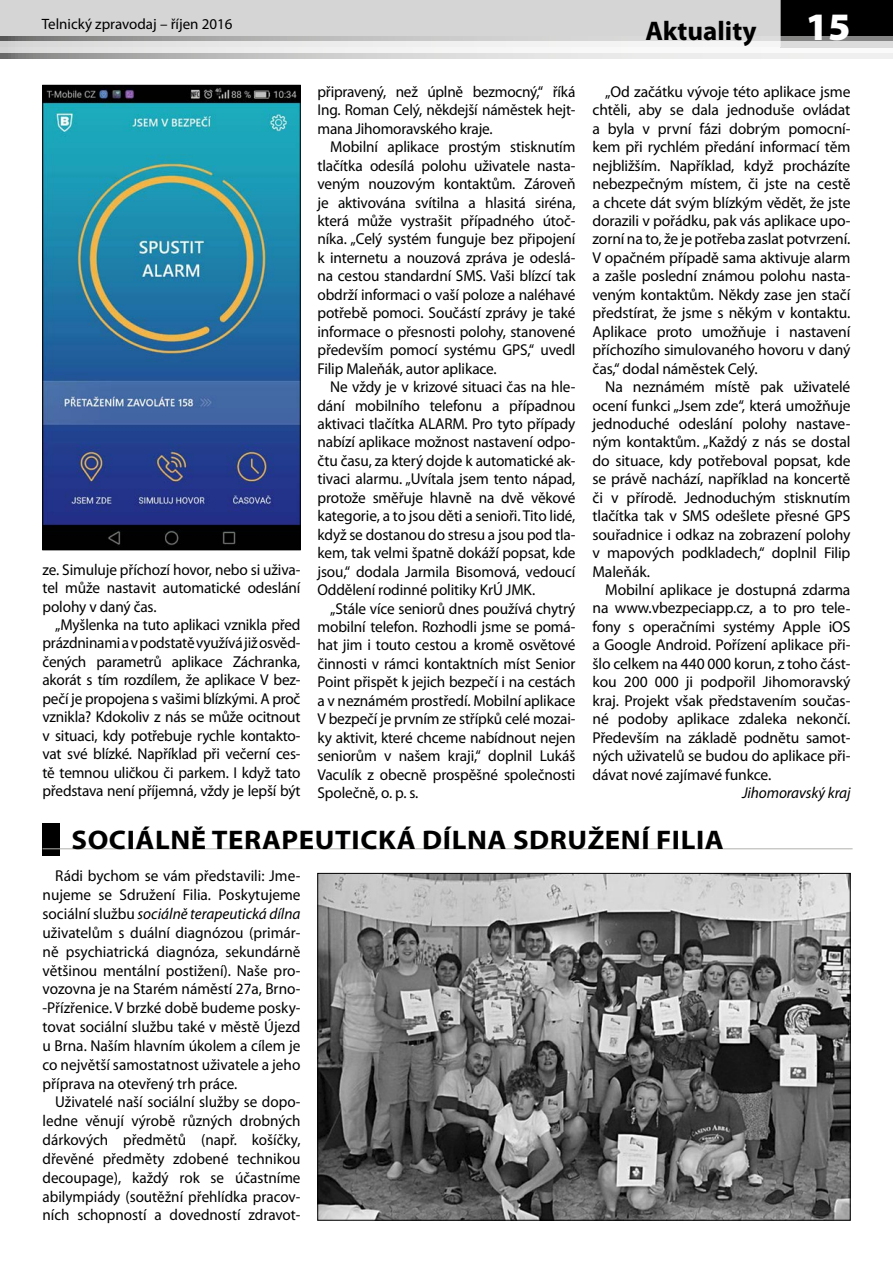
<style>
.page{position:relative;width:893px;height:1263px;background:#fff}
.page>*{position:absolute;margin:0;border:0;box-sizing:border-box;transform-origin:0 0}
.t1{font:900 39px "Myriad Pro";color:#fff}
.t2{font:700 27px "Myriad Pro";letter-spacing:.02em;color:#000;scale:1.07 1}
.t3{font:700 27px "Myriad Pro";color:#000}
.t4{font:15.75px/18.5px "Myriad Pro";letter-spacing:-.01em;color:#000;text-align:justify}
.t5{font:15.75px/18.9px "Myriad Pro";letter-spacing:-.01em;color:#000;text-align:justify;scale:.96 1}
.t6{font:italic 15.75px "Myriad Pro";letter-spacing:-.01em;color:#000}
.t7{font:15px "Myriad Pro";color:#000}
.s1{font-style:italic}
</style>
<div class="page">
<div style="left:781px;top:0;width:112px;height:47px;background:#000"></div>
<div style="left:0;top:0;width:781px;height:47px;background:#d5d5d5"></div>
<svg style="left:0;top:37px;width:893px;height:21px"></svg>
<svg style="left:0;top:42px;width:893px;height:11px;fill:#f0f0f0"></svg>
<img style="left:45px;top:87px;width:253px;height:461px">
<div style="left:43px;top:85px;width:257px;height:465px;border:1px solid #000"></div>
<div style="left:43px;top:824px;width:17px;height:32px;background:#000"></div>
<hr style="left:43px;top:848px;width:810px;height:1px;background:#b1b1b0">
<img style="left:319px;top:875px;width:529px;height:343px">
<p class="t7" style="left:42px;top:14px;width:192px">Telnický zpravodaj – říjen 2016</p>
<h2 class="t3" style="left:645px;top:14px;width:113px">Aktuality</h2>
<h1 class="t1" style="left:806px;top:0;width:46px">15</h1>
<p class="t4" style="left:43px;top:560px;width:259px">ze. Simuluje příchozí hovor, nebo si uživa&shy;tel může nastavit automatické odeslání polohy v daný čas.</p>
<p class="t4" style="left:43px;top:615px;width:259px;text-indent:13px">„Myšlenka na tuto aplikaci vznikla před prázdninami a v podstatě využívá již osvěd&shy;čených parametrů aplikace Záchranka, akorát s tím rozdílem, že aplikace V bez&shy;pečí je propojena s vašimi blízkými. A proč vznikla? Kdokoliv z nás se může ocitnout v situaci, kdy potřebuje rychle kontakto&shy;vat své blízké. Například při večerní ces&shy;tě temnou uličkou či parkem. I když tato představa není příjemná, vždy je lepší být</p>
<p class="t4" style="left:317px;top:82px;width:259px">připravený, než úplně bezmocný,“ říká Ing. Roman Celý, někdejší náměstek hejt&shy;mana Jihomoravského kraje.</p>
<p class="t4" style="left:317px;top:137px;width:259px;text-indent:13px">Mobilní aplikace prostým stisknutím tlačítka odesílá polohu uživatele nasta&shy;veným nouzovým kontaktům. Zároveň je aktivována svítilna a hlasitá siréna, která může vystrašit případného útoč&shy;níka. „Celý systém funguje bez připojení k internetu a nouzová zpráva je odeslá&shy;na cestou standardní SMS. Vaši blízcí tak obdrží informaci o vaší poloze a naléhavé potřebě pomoci. Součástí zprávy je také informace o přesnosti polohy, stanovené především pomocí systému GPS,“ uvedl Filip Maleňák, autor aplikace.</p>
<p class="t4" style="left:317px;top:377px;width:259px;text-indent:13px">Ne vždy je v krizové situaci čas na hle&shy;dání mobilního telefonu a případnou aktivaci tlačítka ALARM. Pro tyto případy nabízí aplikace možnost nastavení odpo&shy;čtu času, za který dojde k automatické ak&shy;tivaci alarmu. „Uvítala jsem tento nápad, protože směřuje hlavně na dvě věkové kategorie, a to jsou děti a senioři. Tito lidé, když se dostanou do stresu a jsou pod tla&shy;kem, tak velmi špatně dokáží popsat, kde jsou,“ dodala Jarmila Bisomová, vedoucí Oddělení rodinné politiky KrÚ JMK.</p>
<p class="t4" style="left:317px;top:599px;width:259px;text-indent:13px">„Stále více seniorů dnes používá chytrý mobilní telefon. Rozhodli jsme se pomá&shy;hat jim i touto cestou a kromě osvětové činnosti v rámci kontaktních míst Senior Point přispět k jejich bezpečí i na cestách a v neznámém prostředí. Mobilní aplikace V bezpečí je prvním ze střípků celé mozai&shy;ky aktivit, které chceme nabídnout nejen seniorům v našem kraji,“ doplnil Lukáš Vaculík z obecně prospěšné společnosti Společně, o. p. s.</p>
<p class="t4" style="left:592px;top:82px;width:259px;text-indent:13px">„Od začátku vývoje této aplikace jsme chtěli, aby se dala jednoduše ovládat a byla v první fázi dobrým pomocní&shy;kem při rychlém předání informací těm nejbližším. Například, když procházíte nebezpečným místem, či jste na cestě a chcete dát svým blízkým vědět, že jste dorazili v pořádku, pak vás aplikace upo&shy;zorní na to, že je potřeba zaslat potvrzení.<br>V opačném případě sama aktivuje alarm a zašle poslední známou polohu nasta&shy;veným kontaktům. Někdy zase jen stačí předstírat, že jsme s někým v kontaktu.<br>Aplikace proto umožňuje i nastavení příchozího simulovaného hovoru v daný čas,“ dodal náměstek Celý.</p>
<p class="t4" style="left:592px;top:377px;width:259px;text-indent:13px">Na neznámém místě pak uživatelé ocení funkci „Jsem zde“, která umožňuje jednoduché odeslání polohy nastave&shy;ným kontaktům. „Každý z nás se dostal do situace, kdy potřeboval popsat, kde se právě nachází, například na koncertě či v přírodě. Jednoduchým stisknutím tlačítka tak v SMS odešlete přesné GPS souřadnice i odkaz na zobrazení polohy v mapových podkladech,“ doplnil Filip Maleňák.</p>
<p class="t4" style="left:592px;top:580px;width:259px;text-indent:13px">Mobilní aplikace je dostupná zdarma na www.vbezpeciapp.cz, a to pro tele&shy;fony s operačními systémy Apple iOS a Google Android. Pořízení aplikace při&shy;šlo celkem na 440 000 korun, z toho část&shy;kou 200 000 ji podpořil Jihomoravský kraj. Projekt však představením součas&shy;né podoby aplikace zdaleka nekončí.<br>Především na základě podnětu samot&shy;ných uživatelů se budou do aplikace při&shy;dávat nové zajímavé funkce.</p>
<p class="t6" style="left:742px;top:783px;width:110px">Jihomoravský kraj</p>
<h2 class="t2" style="left:72px;top:822px;width:611px">SOCIÁLNĚ TERAPEUTICKÁ DÍLNA SDRUŽENÍ FILIA</h2>
<p class="t4" style="left:43px;top:866px;width:259px;line-height:18.9px;text-indent:13px">Rádi bychom se vám představili: Jme&shy;nujeme se Sdružení Filia. Poskytujeme sociální službu <span class="s1">sociálně terapeutická dílna </span>uživatelům s duální diagnózou (primár&shy;ně psychiatrická diagnóza, sekundárně většinou mentální postižení). Naše pro&shy;vozovna je na Starém náměstí 27a, Brno--Přízřenice. V brzké době budeme posky&shy;tovat sociální službu také v městě Újezd u Brna. Naším hlavním úkolem a cílem je co největší samostatnost uživatele a jeho příprava na otevřený trh práce.</p>
<p class="t5" style="left:43px;top:1092px;width:270px;text-indent:13px">Uživatelé naší sociální služby se dopo&shy;ledne věnují výrobě různých drobných dárkových předmětů (např. košíčky, dřevěné předměty zdobené technikou decoupage), každý rok se účastníme abilympiády (soutěžní přehlídka pracov&shy;ních schopností a dovedností zdravot-</p>
</div>
